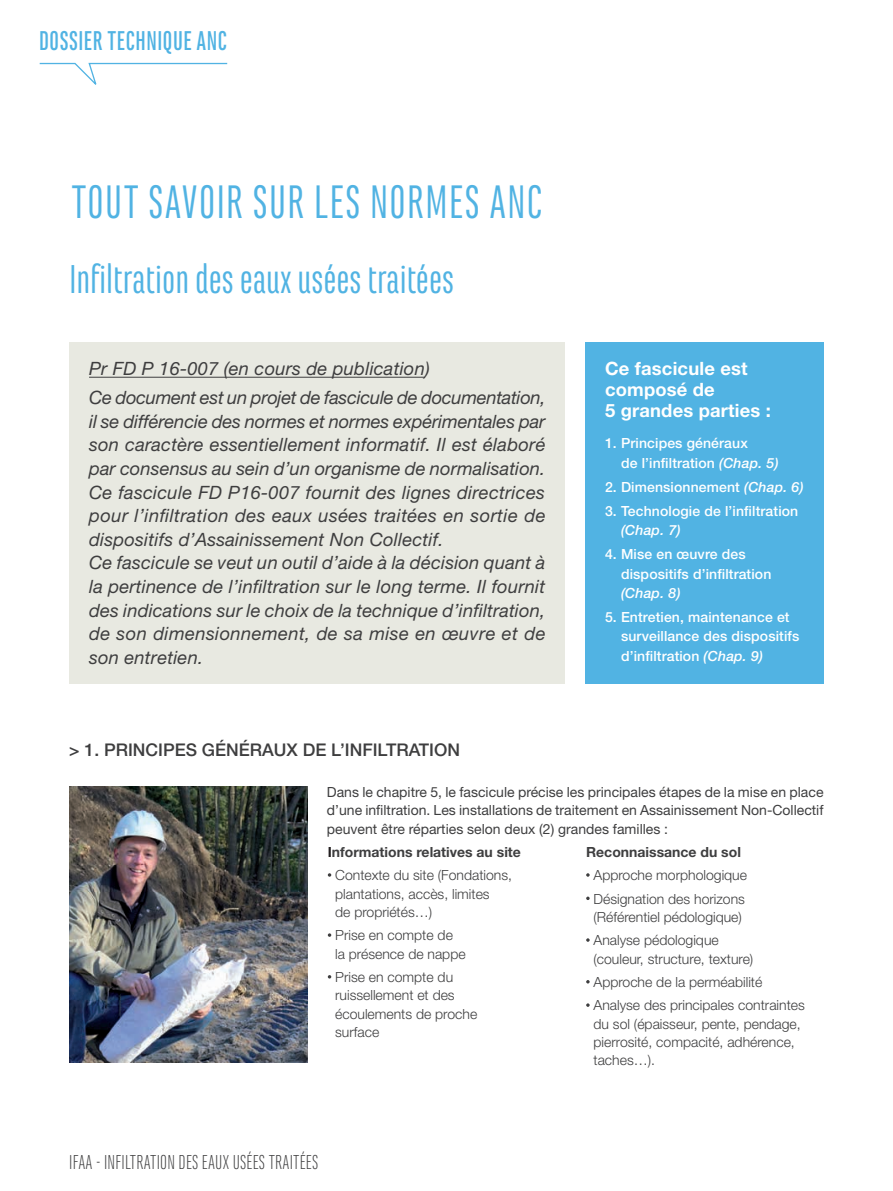
<style>
.page{position:relative;width:893px;height:1191px;background:#fff}
.page>*{position:absolute;margin:0;border:0;box-sizing:border-box;transform-origin:0 0}
.t1{font:49px "Marianina Cn FY";letter-spacing:.03em;color:#51b3e3}
.t2{font:42px "Marianina Cn FY";color:#51b3e3}
.t3{font:500 28.35px "Marianina Cn FY";letter-spacing:.02em;color:#51b3e3}
.t4{font:300 21px "Marianina Cn FY";letter-spacing:.01em;color:#3e3e3f}
.t5{font:italic 18.38px/23.6px "Helvetica Neue LT Pro";letter-spacing:.01em;color:#3e3e3f}
.t6{font:italic 18.38px/28.5px "Helvetica Neue LT Pro";letter-spacing:-.015em;color:#3e3e3f}
.t7{font:700 18.38px/21px "Helvetica Neue LT Pro";letter-spacing:.01em;color:#fff}
.t8{font:500 17.5px "Helvetica Neue LT Pro";color:#3e3e3f}
.t9{font:300 14px/18.4px "Helvetica Neue LT Pro";color:#3e3e3f}
.t10{font:500 14px/19.2px "Helvetica Neue LT Pro";letter-spacing:.01em;color:#fff}
.t11{font:14px/18.4px "Helvetica Neue LT Pro";color:#3e3e3f;text-align:justify}
.t12{font:700 14px/23.4px "Helvetica Neue LT Pro";color:#3e3e3f;text-align:center}
.t13{font:italic 500 14px "Helvetica Neue LT Pro";letter-spacing:.01em;color:#fff}
.s1{font-style:italic}
.s2{color:#231f20}
.s3{font-weight:300}
</style>
<div class="page">
<svg style="left:39px;top:62px;width:189px;height:23px"></svg>
<div style="left:69px;top:342px;width:496px;height:342px;background:#e8e9e1"></div>
<hr style="left:89px;top:377px;width:336px;height:1px;background:#3e3e3f">
<div style="left:585px;top:342px;width:238px;height:342px;background:#51b3e3"></div>
<svg style="left:586px;top:896px;width:4px;height:4px"></svg>
<svg style="left:586px;top:980px;width:4px;height:3px"></svg>
<img style="left:69px;top:786px;width:238px;height:277px">
<h3 class="t3" style="left:39px;top:25px;width:189px">DOSSIER TECHNIQUE ANC</h3>
<h1 class="t1" style="left:71px;top:175px;width:473px">TOUT SAVOIR SUR LES NORMES ANC</h1>
<h2 class="t2" style="left:69px;top:256px;width:386px">Infiltration des eaux usées traitées</h2>
<p class="t6" style="left:89px;top:354px;width:458px">Pr FD P 16-007 (en cours de publication)<br>Ce document est un projet de fascicule de documentation,</p>
<p class="t5" style="left:89px;top:409px;width:458px">il se différencie des normes et normes expérimentales par son caractère essentiellement informatif. Il est élaboré par consensus au sein d’un organisme de normalisation.<br>Ce fascicule FD P16-007 fournit des lignes directrices pour l’infiltration des eaux usées traitées en sortie de dispositifs d’Assainissement Non Collectif.<br>Ce fascicule se veut un outil d’aide à la décision quant à la pertinence de l’infiltration sur le long terme. Il fournit des indications sur le choix de la technique d’infiltration, de son dimensionnement, de sa mise en œuvre et de son entretien.</p>
<p class="t8" style="left:69px;top:739px;width:392px">&gt; 1. PRINCIPES GÉNÉRAUX DE L’INFILTRATION</p>
<p class="t7" style="left:605px;top:358px;width:167px">Ce fascicule est composé de<br>5 grandes parties :</p>
<p class="t10" style="left:621px;top:433px;width:159px;text-indent:-16px">1. Principes généraux<br>de l’infiltration <span class="s1">(Chap. 5)</span></p>
<p class="t10" style="left:605px;top:477px;width:200px">2. Dimensionnement <span class="s1">(Chap. 6)</span></p>
<p class="t10" style="left:605px;top:501px;width:195px">3. Technologie de l’infiltration</p>
<p class="t13" style="left:621px;top:522px;width:61px">(Chap. 7)</p>
<p class="t10" style="left:621px;top:545px;width:152px;text-indent:-16px">4. Mise en œuvre des dispositifs d’infiltration</p>
<p class="t13" style="left:621px;top:584px;width:61px">(Chap. 8)</p>
<p class="t10" style="left:621px;top:607px;width:180px;text-indent:-16px">5. Entretien, maintenance et surveillance des dispositifs d’infiltration <span class="s1">(Chap. 9)</span></p>
<p class="t11" style="left:327px;top:782px;width:498px">Dans le chapitre 5, le fascicule précise les principales étapes de la mise en place d’une infiltration. Les installations de traitement en Assainissement Non-Collectif peuvent être réparties selon deux (2) grandes familles :</p>
<p class="t12" style="left:328px;top:839px;width:195px"><span class="s2">I</span>nformations relatives au site<br><span class="s3">Contexte du site (Fondations,</span></p>
<p class="t9" style="left:335px;top:884px;width:156px">plantations, accès, limites de propriétés…)</p>
<p class="t9" style="left:335px;top:926px;width:132px">Prise en compte de la présence de nappe</p>
<p class="t9" style="left:335px;top:967px;width:144px">Prise en compte du ruissellement et des écoulements de proche surface</p>
<p class="t12" style="left:586px;top:839px;width:156px">Reconnaissance du sol</p>
<p class="t9" style="left:593px;top:863px;width:155px;line-height:23.3px">Approche morphologique<br>Désignation des horizons</p>
<p class="t9" style="left:593px;top:905px;width:150px;line-height:23.3px">(Référentiel pédologique)<br>Analyse pédologique</p>
<p class="t9" style="left:593px;top:946px;width:213px;line-height:23.3px">(couleur, structure, texture)<br>Approche de la perméabilité<br>Analyse des principales contraintes</p>
<p class="t9" style="left:593px;top:1014px;width:209px">du sol (épaisseur, pente, pendage, pierrosité, compacité, adhérence, taches…).</p>
<p class="t4" style="left:69px;top:1150px;width:251px">IFAA - INFILTRATION DES EAUX USÉES TRAITÉES</p>
</div>
